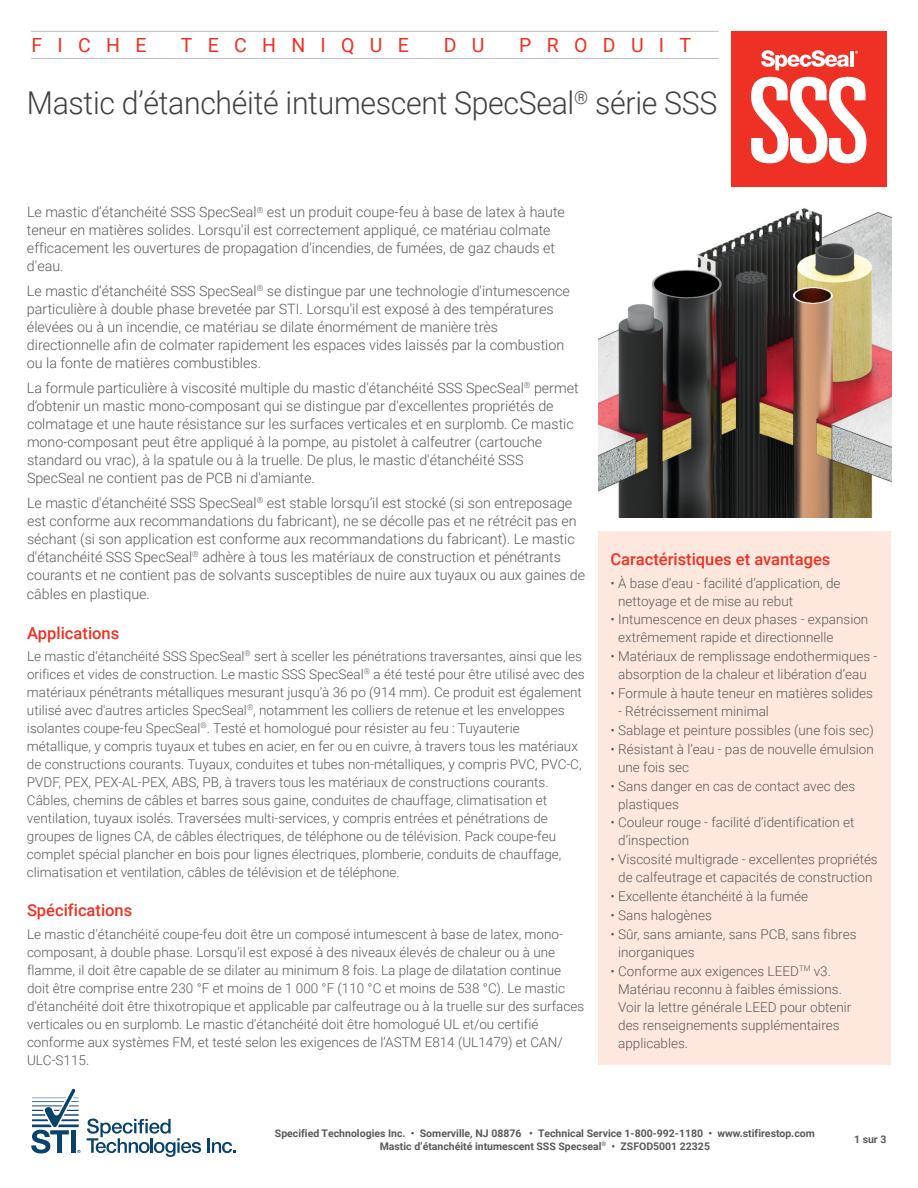
<style>
.page{position:relative;width:918px;height:1188px;background:#fff}
.page>*{position:absolute;margin:0;border:0;box-sizing:border-box;transform-origin:0 0}
.t1{font:300 31.5px "Roboto";letter-spacing:-.01em;color:#414042;scale:.96 1}
.t2{font:19.5px "Roboto";letter-spacing:.785em;color:#ee3124}
.t3{font:500 16.5px "Roboto";color:#ee3124}
.t4{font:300 14.25px/18px "Roboto";color:#58595b}
.t5{font:300 13.5px/18px "Roboto";color:#58595b}
.t6{font:700 10.5px/12.6px "Roboto";color:#58595b;text-align:center}
</style>
<div class="page">
<hr style="left:31px;top:31px;width:688px;height:1px;background:#bcbec0">
<hr style="left:31px;top:58px;width:688px;height:1px;background:#bcbec0">
<div style="left:731px;top:31px;width:156px;height:156px;background:#ee3124"></div>
<svg style="left:751px;top:77px;width:115px;height:86px"></svg>
<svg style="left:761px;top:50px;width:88px;height:20px"></svg>
<hr style="left:850px;top:51px;width:3px;height:15px;background:#fff">
<svg style="left:31px;top:1088px;width:49px;height:65px"></svg>
<div style="left:71px;top:1130px;width:5px;height:23px;background:#0a436a"></div>
<svg style="left:87px;top:1119px;width:114px;height:38px"></svg>
<svg style="left:208px;top:1138px;width:28px;height:15px"></svg>
<div style="left:599px;top:531px;width:292px;height:533px;background:#fee8dd"></div>
<img style="left:599px;top:208px;width:292px;height:310px">
<h2 class="t2" style="left:31px;top:31px;width:116px">FICHE</h2>
<h2 class="t2" style="left:181px;top:31px;width:230px">TECHNIQUE</h2>
<h2 class="t2" style="left:444px;top:31px;width:42px">D U</h2>
<h2 class="t2" style="left:519px;top:31px;width:173px">PRODUIT</h2>
<h1 class="t1" style="left:27px;top:81px;width:721px">Mastic d’étanchéité intumescent SpecSeal<sup>®</sup> série SSS</h1>
<p class="t4" style="left:27px;top:203px;width:539px">Le mastic d’étanchéité SSS SpecSeal<sup>®</sup> est un produit coupe-feu à base de latex à haute teneur en matières solides. Lorsqu'il est correctement appliqué, ce matériau colmate efficacement les ouvertures de propagation d'incendies, de fumées, de gaz chauds et d'eau.</p>
<p class="t4" style="left:27px;top:281px;width:544px">Le mastic d’étanchéité SSS SpecSeal<sup>®</sup> se distingue par une technologie d'intumescence particulière à double phase brevetée par STI. Lorsqu'il est exposé à des températures élevées ou à un incendie, ce matériau se dilate énormément de manière très directionnelle afin de colmater rapidement les espaces vides laissés par la combustion ou la fonte de matières combustibles.</p>
<p class="t4" style="left:27px;top:378px;width:553px">La formule particulière à viscosité multiple du mastic d'étanchéité SSS SpecSeal<sup>®</sup> permet d’obtenir un mastic mono-composant qui se distingue par d'excellentes propriétés de colmatage et une haute résistance sur les surfaces verticales et en surplomb. Ce mastic mono-composant peut être appliqué à la pompe, au pistolet à calfeutrer (cartouche standard ou vrac), à la spatule ou à la truelle. De plus, le mastic d'étanchéité SSS SpecSeal ne contient pas de PCB ni d'amiante.</p>
<p class="t4" style="left:27px;top:493px;width:560px">Le mastic d'étanchéité SSS SpecSeal<sup>®</sup> est stable lorsqu’il est stocké (si son entreposage est conforme aux recommandations du fabricant), ne se décolle pas et ne rétrécit pas en séchant (si son application est conforme aux recommandations du fabricant). Le mastic d'étanchéité SSS SpecSeal<sup>®</sup> adhère à tous les matériaux de construction et pénétrants courants et ne contient pas de solvants susceptibles de nuire aux tuyaux ou aux gaines de</p>
<p class="t4" style="left:27px;top:584px;width:125px">câbles en plastique.</p>
<p class="t3" style="left:27px;top:621px;width:94px">Applications</p>
<p class="t5" style="left:27px;top:647px;width:559px">Le mastic d'étanchéité SSS SpecSeal<sup>®</sup> sert à sceller les pénétrations traversantes, ainsi que les orifices et vides de construction. Le mastic SSS SpecSeal<sup>®</sup> a été testé pour être utilisé avec des matériaux pénétrants métalliques mesurant jusqu’à 36 po (914 mm). Ce produit est également utilisé avec d'autres articles SpecSeal<sup>®</sup>, notamment les colliers de retenue et les enveloppes isolantes coupe-feu SpecSeal<sup>®</sup>. Testé et homologué pour résister au feu : Tuyauterie métallique, y compris tuyaux et tubes en acier, en fer ou en cuivre, à travers tous les matériaux de constructions courants. Tuyaux, conduites et tubes non-métalliques, y compris PVC, PVC-C, PVDF, PEX, PEX-AL-PEX, ABS, PB, à travers tous les matériaux de constructions courants.<br>Câbles, chemins de câbles et barres sous gaine, conduites de chauffage, climatisation et ventilation, tuyaux isolés. Traversées multi-services, y compris entrées et pénétrations de groupes de lignes CA, de câbles électriques, de téléphone ou de télévision. Pack coupe-feu complet spécial plancher en bois pour lignes électriques, plomberie, conduits de chauffage, climatisation et ventilation, câbles de télévision et de téléphone.</p>
<p class="t3" style="left:27px;top:899px;width:107px">Spécifications</p>
<p class="t5" style="left:27px;top:925px;width:559px">Le mastic d'étanchéité coupe-feu doit être un composé intumescent à base de latex, mono&shy;composant, à double phase. Lorsqu'il est exposé à des niveaux élevés de chaleur ou à une flamme, il doit être capable de se dilater au minimum 8 fois. La plage de dilatation continue doit être comprise entre 230 °F et moins de 1 000 °F (110 °C et moins de 538 °C). Le mastic d'étanchéité doit être thixotropique et applicable par calfeutrage ou à la truelle sur des surfaces verticales ou en surplomb. Le mastic d'étanchéité doit être homologué UL et/ou certifié conforme aux systèmes FM, et testé selon les exigences de l’ASTM E814 (UL1479) et CAN/ ULC-S115.</p>
<p class="t3" style="left:611px;top:548px;width:221px">Caractéristiques et avantages</p>
<p class="t5" style="left:618px;top:573px;width:224px;text-indent:-8px">• À base d'eau - facilité d’application, de nettoyage et de mise au rebut</p>
<p class="t5" style="left:618px;top:610px;width:252px;text-indent:-8px">• Intumescence en deux phases - expansion extrêmement rapide et directionnelle</p>
<p class="t5" style="left:611px;top:647px;width:268px;text-align:center">• Matériaux de remplissage endothermiques - absorption de la chaleur et libération d’eau</p>
<p class="t5" style="left:611px;top:684px;width:264px">• Formule à haute teneur en matières solides</p>
<p class="t5" style="left:618px;top:702px;width:152px">- Rétrécissement minimal</p>
<p class="t5" style="left:611px;top:721px;width:265px">• Sablage et peinture possibles (une fois sec)</p>
<p class="t5" style="left:618px;top:739px;width:257px;text-indent:-8px">• Résistant à l’eau - pas de nouvelle émulsion une fois sec</p>
<p class="t5" style="left:618px;top:776px;width:239px;text-indent:-8px">• Sans danger en cas de contact avec des plastiques</p>
<p class="t5" style="left:618px;top:813px;width:238px;text-indent:-8px">• Couleur rouge - facilité d’identification et d’inspection</p>
<p class="t5" style="left:611px;top:850px;width:269px;text-align:center">• Viscosité multigrade - excellentes propriétés de calfeutrage et capacités de construction</p>
<p class="t5" style="left:611px;top:887px;width:199px">• Excellente étanchéité à la fumée</p>
<p class="t5" style="left:611px;top:906px;width:103px">• Sans halogènes</p>
<p class="t5" style="left:618px;top:925px;width:240px;text-indent:-8px">• Sûr, sans amiante, sans PCB, sans fibres inorganiques</p>
<p class="t5" style="left:618px;top:961px;width:235px;text-indent:-8px">• Conforme aux exigences LEED<sup>TM</sup> v3.<br>Matériau reconnu à faibles émissions.<br>Voir la lettre générale LEED pour obtenir des renseignements supplémentaires applicables.</p>
<p class="t6" style="left:275px;top:1127px;width:541px">Specified Technologies Inc. • Somerville, NJ 08876 • Technical Service 1-800-992-1180 • www.stifirestop.com<br>Mastic d’étanchéité intumescent SSS Specseal<sup>®</sup> • ZSFOD5001 22325</p>
<p class="t6" style="left:854px;top:1133px;width:34px">1 sur 3</p>
</div>
